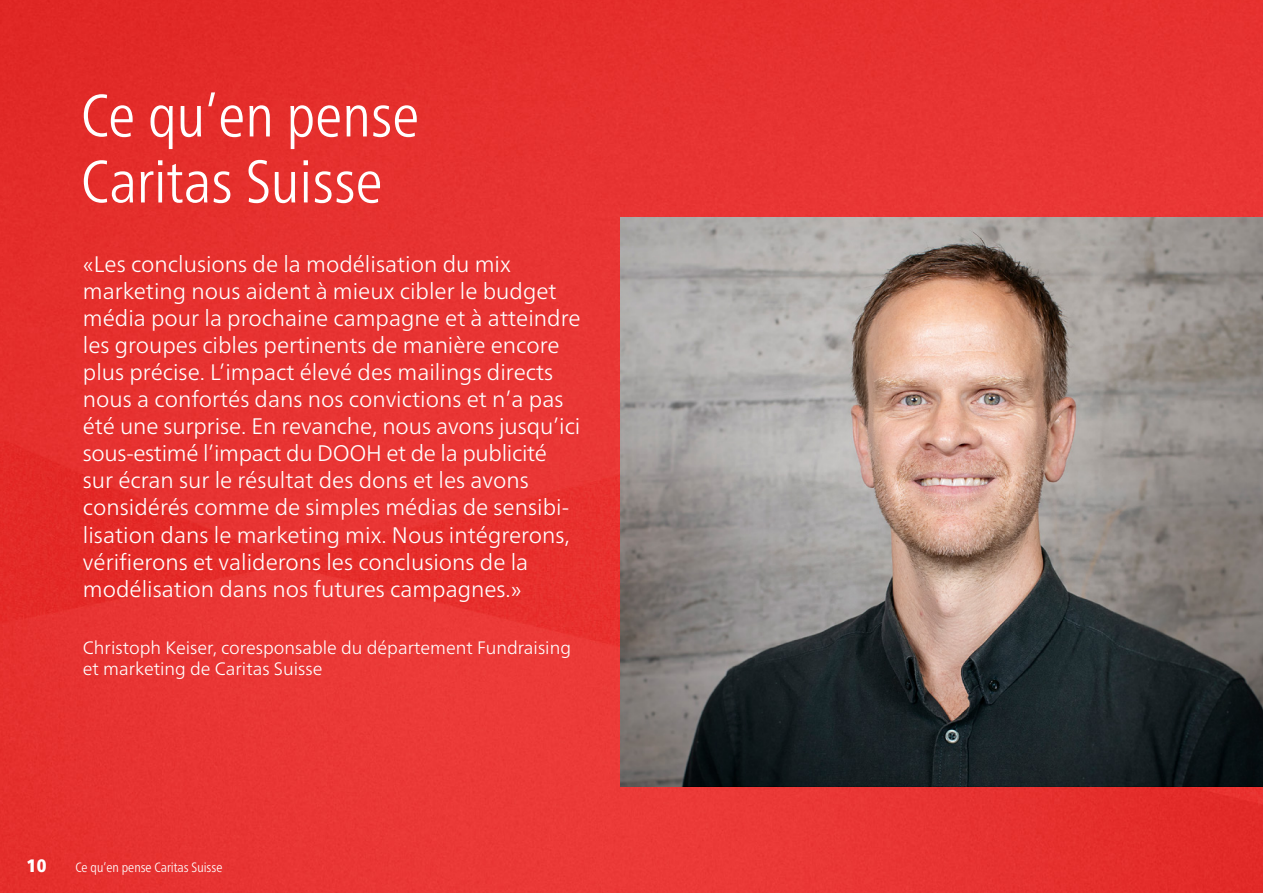
<style>
.page{position:relative;width:1263px;height:893px;background:#fff}
.page>*{position:absolute;margin:0;border:0;box-sizing:border-box;transform-origin:0 0}
.Titel{font:300 condensed 60px/66px "Frutiger Neue LTW1 G";color:#fff}
.Lead{font:300 22.5px/27px "Frutiger Neue LT Pro";color:#fff}
.Lead-2{font:300 18px/21.6px "Frutiger Neue LT Pro";color:#fff}
.t1{font:900 condensed 18px "Frutiger Neue LTW1 G";color:#fff}
.t2{font:300 condensed 13.5px "Frutiger Neue LTW1 G";color:#fff}
</style>
<div class="page">
<img style="left:0;top:0;width:1263px;height:893px">
<img style="left:621px;top:218px;width:642px;height:569px">
<p class="Titel" style="left:81px;top:78px;width:340px">Ce qu’en pense<br>Caritas Suisse</p>
<p class="Lead" style="left:83px;top:251px;width:499px">«Les conclusions de la modélisation du mix marketing nous aident à mieux cibler le budget média pour la prochaine campagne et à atteindre les groupes cibles pertinents de manière encore plus précise. L’impact élevé des mailings directs nous a confortés dans nos convictions et n’a pas été une surprise. En revanche, nous avons jusqu’ici sous-estimé l’impact du DOOH et de la publicité sur écran sur le résultat des dons et les avons considérés comme de simples médias de sensibi&shy;lisation dans le marketing mix. Nous intégrerons, vérifierons et validerons les conclusions de la modélisation dans nos futures campagnes.»</p>
<p class="Lead-2" style="left:83px;top:636px;width:490px">Christoph Keiser, coresponsable du département Fundraising et marketing de Caritas Suisse</p>
<p class="t1" style="left:27px;top:852px;width:21px">10</p>
<p class="t2" style="left:75px;top:858px;width:149px">Ce qu’en pense Caritas Suisse</p>
</div>
